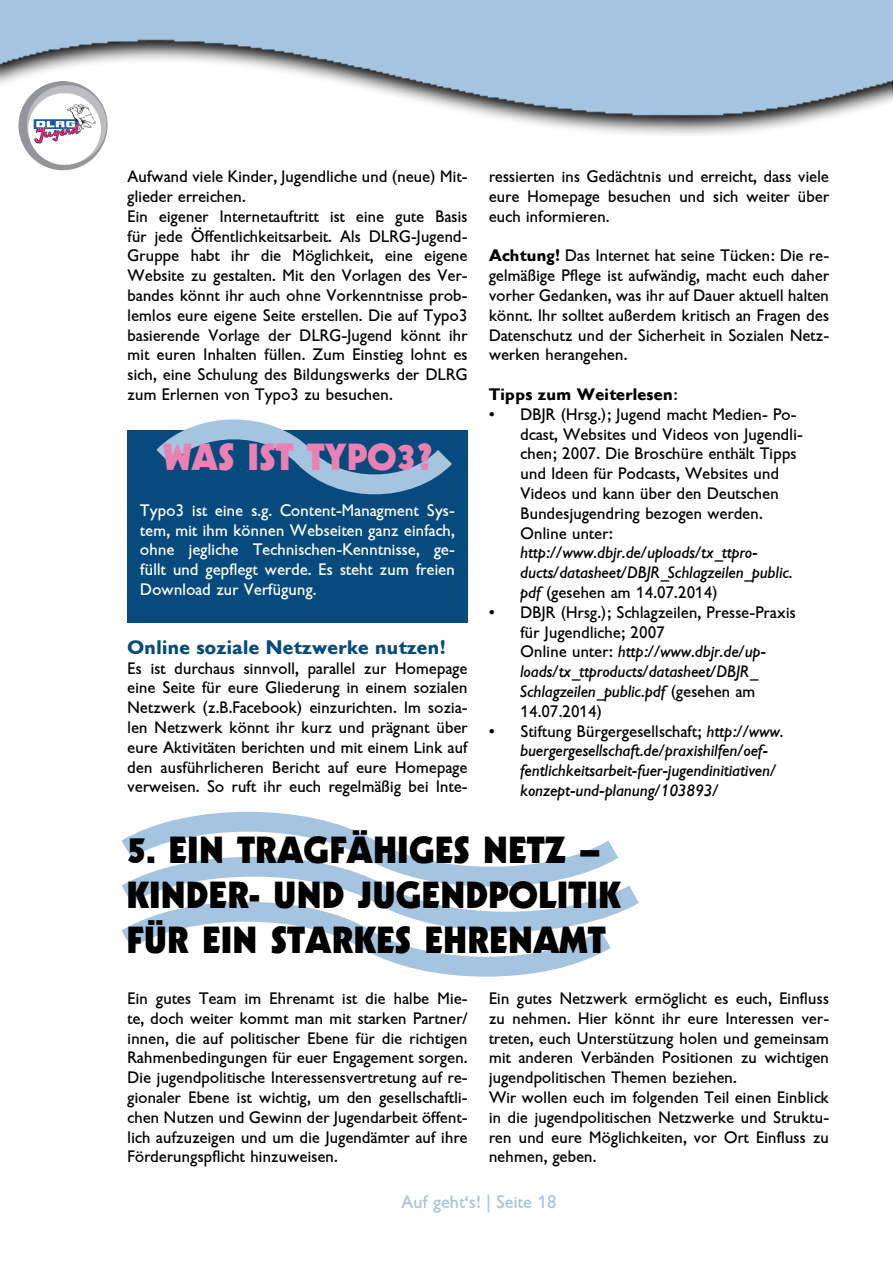
<style>
.page{position:relative;width:893px;height:1263px;background:#fff}
.page>*{position:absolute;margin:0;border:0;box-sizing:border-box;transform-origin:0 0}
._1_Kapitelüberschrif{font:700 37.5px/45px "DLRG Jugend Titel";color:#000}
._1_Kapitelüberschrif-2{font:700 37.5px "DLRG Jugend Titel";color:#e981b3}
.t1{font:700 19.5px "DLRG Jugend Text";color:#074a7e}
.t2{font:18px "DLRG Jugend Text";color:#a5c4e0}
.t3{font:16.5px/19.8px "DLRG Jugend Text";color:#000;text-align:justify}
.t4{font:italic 16.5px "DLRG Jugend Text";color:#000}
.t5{font:16.5px/19.8px "DLRG Jugend Text";color:#fff;text-align:justify}
.t6{font:700 16.5px "DLRG Jugend Text";color:#000}
.s1{font-weight:700}
.s2{font-weight:400}
.s3{font-style:italic}
.s4{font-style:normal}
</style>
<div class="page">
<img style="left:19px;top:135px;width:88px;height:35px">
<div style="left:128px;top:431px;width:340px;height:192px;background:#074a7e"></div>
<svg style="left:135px;top:420px;width:333px;height:75px"></svg>
<svg style="left:121px;top:812px;width:497px;height:45px"></svg>
<svg style="left:121px;top:857px;width:518px;height:49px"></svg>
<svg style="left:121px;top:902px;width:512px;height:75px"></svg>
<img style="left:0;top:38px;width:892px;height:97px">
<img style="left:892px;top:38px;width:1px;height:63px">
<div style="left:0;top:0;width:893px;height:38px;background:#a5c4e0"></div>
<p class="t3" style="left:128px;top:167px;width:342px">Aufwand viele Kinder, Jugendliche und (neue) Mit&shy;glieder erreichen.</p>
<p class="t3" style="left:128px;top:206px;width:342px">Ein eigener Internetauftritt ist eine gute Basis für jede Öffentlichkeitsarbeit. Als DLRG-Jugend-Gruppe habt ihr die Möglichkeit, eine eigene Website zu gestalten. Mit den Vorlagen des Ver&shy;bandes könnt ihr auch ohne Vorkenntnisse prob&shy;lemlos eure eigene Seite erstellen. Die auf Typo3 basierende Vorlage der DLRG-Jugend könnt ihr mit euren Inhalten füllen. Zum Einstieg lohnt es sich, eine Schulung des Bildungswerks der DLRG zum Erlernen von Typo3 zu besuchen.</p>
<p class="_1_Kapitelüberschrif-2" style="left:163px;top:436px;width:270px">WAS IST TYPO3?</p>
<p class="t5" style="left:140px;top:500px;width:316px">Typo3 ist eine s.g. Content-Managment Sys&shy;tem, mit ihm können Webseiten ganz einfach, ohne jegliche Technischen-Kenntnisse, ge&shy;füllt und gepflegt werde. Es steht zum freien Download zur Verfügung.</p>
<p class="t1" style="left:128px;top:636px;width:319px">Online soziale Netzwerke nutzen!</p>
<p class="t3" style="left:128px;top:658px;width:342px">Es ist durchaus sinnvoll, parallel zur Homepage eine Seite für eure Gliederung in einem sozialen Netzwerk (z.B.Facebook) einzurichten. Im sozia&shy;len Netzwerk könnt ihr kurz und prägnant über eure Aktivitäten berichten und mit einem Link auf den ausführlicheren Bericht auf eure Homepage verweisen. So ruft ihr euch regelmäßig bei Inte-</p>
<p class="t3" style="left:489px;top:167px;width:342px">ressierten ins Gedächtnis und erreicht, dass viele eure Homepage besuchen und sich weiter über euch informieren.</p>
<p class="t3" style="left:489px;top:246px;width:342px"><span class="s1">Achtung!</span> Das Internet hat seine Tücken: Die re&shy;gelmäßige Pflege ist aufwändig, macht euch daher vorher Gedanken, was ihr auf Dauer aktuell halten könnt. Ihr solltet außerdem kritisch an Fragen des Datenschutz und der Sicherheit in Sozialen Netz&shy;werken herangehen.</p>
<p class="t6" style="left:489px;top:385px;width:190px">Tipps zum Weiterlesen<span class="s2">:</span></p>
<p class="t3" style="left:489px;top:404px;width:309px">• DBJR (Hrsg.); Jugend macht Medien- Po-</p>
<p class="t3" style="left:520px;top:424px;width:284px">dcast, Websites und Videos von Jugendli-</p>
<p class="t3" style="left:520px;top:444px;width:278px">chen; 2007. Die Broschüre enthält Tipps</p>
<p class="t3" style="left:520px;top:464px;width:260px">und Ideen für Podcasts, Websites und</p>
<p class="t3" style="left:520px;top:484px;width:260px">Videos und kann über den Deutschen</p>
<p class="t3" style="left:520px;top:503px;width:244px">Bundesjugendring bezogen werden.</p>
<p class="t3" style="left:520px;top:523px;width:94px">Online unter:</p>
<p class="t4" style="left:520px;top:543px;width:239px">http://www.dbjr.de/uploads/tx_ttpro-</p>
<p class="t4" style="left:520px;top:563px;width:274px">ducts/datasheet/DBJR_Schlagzeilen_public.</p>
<p class="t3" style="left:520px;top:583px;width:199px"><span class="s3">pdf</span> (gesehen am 14.07.2014)</p>
<p class="t3" style="left:489px;top:602px;width:308px">• DBJR (Hrsg.); Schlagzeilen, Presse-Praxis</p>
<p class="t3" style="left:520px;top:622px;width:146px">für Jugendliche; 2007</p>
<p class="t4" style="left:520px;top:642px;width:247px"><span class="s4">Online unter:</span> http://www.dbjr.de/up-</p>
<p class="t4" style="left:520px;top:662px;width:239px">loads/tx_ttproducts/datasheet/DBJR_</p>
<p class="t4" style="left:520px;top:682px;width:237px">Schlagzeilen_public.pdf <span class="s4">(gesehen am</span></p>
<p class="t3" style="left:520px;top:701px;width:83px">14.07.2014)</p>
<p class="t3" style="left:489px;top:721px;width:296px">• Stiftung Bürgergesellschaft; <span class="s3">http://www.</span></p>
<p class="t4" style="left:520px;top:741px;width:249px">buergergesellschaft.de/praxishilfen/oef-</p>
<p class="t4" style="left:520px;top:761px;width:257px">fentlichkeitsarbeit-fuer-jugendinitiativen/</p>
<p class="t4" style="left:520px;top:781px;width:200px">konzept-und-planung/103893/</p>
<p class="_1_Kapitelüberschrif" style="left:126px;top:828px;width:496px">5. EIN TRAGFÄHIGES NETZ –<br>KINDER- UND JUGENDPOLITIK<br>FÜR EIN STARKES EHRENAMT</p>
<p class="t3" style="left:128px;top:988px;width:342px">Ein gutes Team im Ehrenamt ist die halbe Mie&shy;te, doch weiter kommt man mit starken Partner/ innen, die auf politischer Ebene für die richtigen Rahmenbedingungen für euer Engagement sorgen.</p>
<p class="t3" style="left:128px;top:1068px;width:342px">Die jugendpolitische Interessensvertretung auf re&shy;gionaler Ebene ist wichtig, um den gesellschaftli&shy;chen Nutzen und Gewinn der Jugendarbeit öffent&shy;lich aufzuzeigen und um die Jugendämter auf ihre Förderungspflicht hinzuweisen.</p>
<p class="t3" style="left:489px;top:988px;width:342px">Ein gutes Netzwerk ermöglicht es euch, Einfluss zu nehmen. Hier könnt ihr eure Interessen ver&shy;treten, euch Unterstützung holen und gemeinsam mit anderen Verbänden Positionen zu wichtigen jugendpolitischen Themen beziehen.</p>
<p class="t3" style="left:489px;top:1087px;width:342px">Wir wollen euch im folgenden Teil einen Einblick in die jugendpolitischen Netzwerke und Struktu&shy;ren und eure Möglichkeiten, vor Ort Einfluss zu nehmen, geben.</p>
<p class="t2" style="left:402px;top:1191px;width:157px">Auf geht‘s! | Seite 18</p>
</div>
